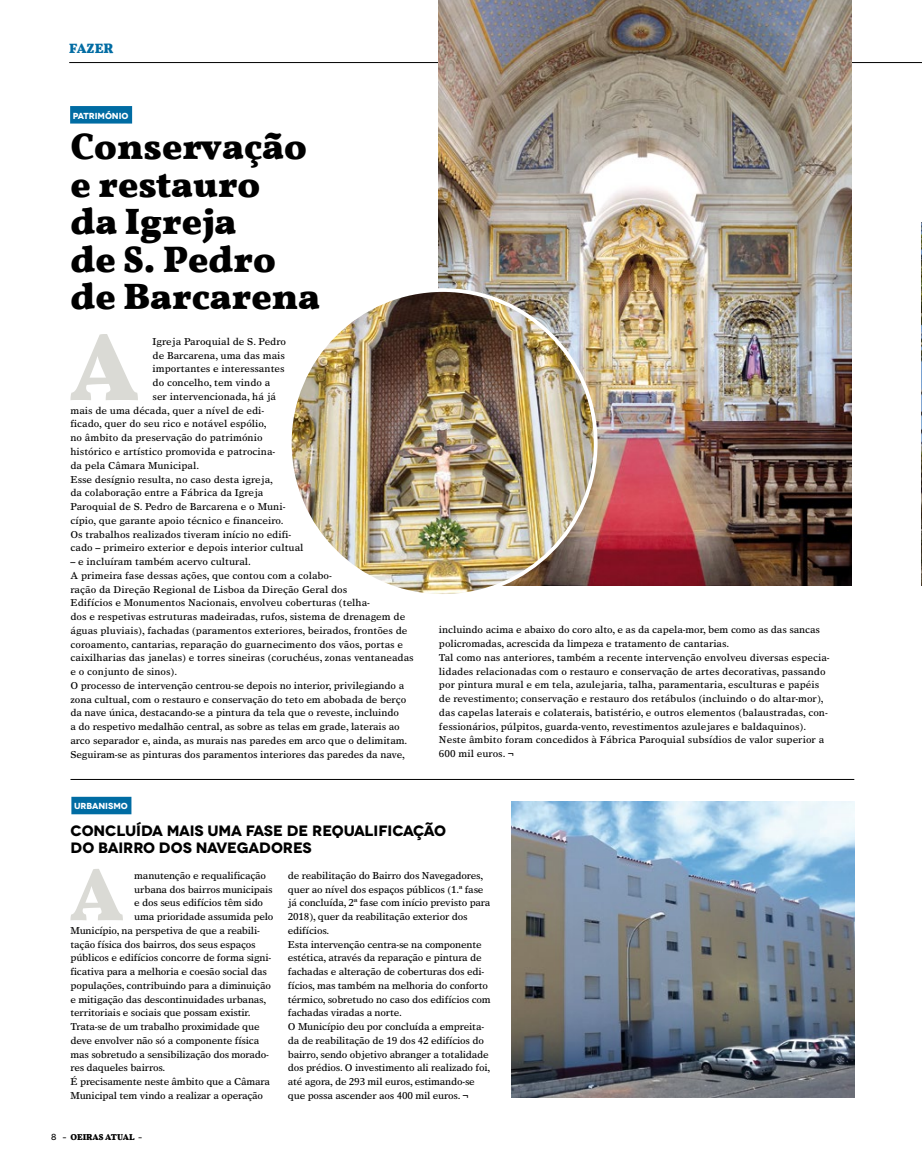
<style>
.page{position:relative;width:922px;height:1170px;background:#fff}
.page>*{position:absolute;margin:0;border:0;box-sizing:border-box;transform-origin:0 0}
.t1{font:700 96.75px "Vollkorn";color:#dadad5}
.t2{font:700 75.12px "Vollkorn";color:#dadad5}
.t3{font:700 37.5px/37.5px "Vollkorn";color:#000}
.t4{font:700 15px/17.5px "Novecentowide";letter-spacing:-.01em;color:#000}
.t5{font:700 13.75px "Vollkorn";color:#006ca3}
.t6{font:10px/13.8px "Times Europa LT";letter-spacing:-.01em;color:#000}
.t7{font:700 8.75px "Novecentowide";letter-spacing:-.01em;color:#fff}
.t8{font:700 8.75px "Vollkorn";color:#000}
.s1{font-family:"Novecentowide";font-weight:500}
.s2{font-family:"Foundry Wilson";font-weight:400}
</style>
<div class="page">
<hr style="left:69px;top:62px;width:852px;height:1px;background:#000">
<div style="left:70px;top:106px;width:62px;height:17px;background:#006ca3"></div>
<div style="left:71px;top:796px;width:60px;height:18px;background:#006ca3"></div>
<hr style="left:70px;top:779px;width:784px;height:1px;background:#000">
<img style="left:439px;top:0;width:411px;height:585px">
<img style="left:290px;top:290px;width:305px;height:306px;border-radius:153px">
<img style="left:511px;top:801px;width:343px;height:296px">
<h3 class="t5" style="left:69px;top:40px;width:46px">FAZER</h3>
<p class="t7" style="left:73px;top:110px;width:57px">PATRIMÓNIO</p>
<h3 class="t3" style="left:70px;top:128px;width:251px">Conservação e restauro<br>da Igreja<br>de S. Pedro de Barcarena</h3>
<h1 class="t1" style="left:69px;top:308px;width:71px">A</h1>
<p class="t6" style="left:152px;top:334px;width:135px">Igreja Paroquial de S. Pedro</p>
<p class="t6" style="left:152px;top:348px;width:134px">de Barcarena, uma das mais</p>
<p class="t6" style="left:152px;top:362px;width:133px">importantes e interessantes</p>
<p class="t6" style="left:152px;top:375px;width:119px">do concelho, tem vindo a</p>
<p class="t6" style="left:152px;top:389px;width:125px">ser intervencionada, há já</p>
<p class="t6" style="left:70px;top:403px;width:195px">mais de uma década, quer a nível de edi-</p>
<p class="t6" style="left:70px;top:417px;width:198px">ficado, quer do seu rico e notável espólio,</p>
<p class="t6" style="left:70px;top:430px;width:193px">no âmbito da preservação do património</p>
<p class="t6" style="left:70px;top:444px;width:206px">histórico e artístico promovida e patrocina-</p>
<p class="t6" style="left:70px;top:458px;width:130px">da pela Câmara Municipal.</p>
<p class="t6" style="left:70px;top:472px;width:204px">Esse desígnio resulta, no caso desta igreja,</p>
<p class="t6" style="left:70px;top:485px;width:194px">da colaboração entre a Fábrica da Igreja</p>
<p class="t6" style="left:70px;top:499px;width:216px">Paroquial de S. Pedro de Barcarena e o Muni-</p>
<p class="t6" style="left:70px;top:513px;width:215px">cípio, que garante apoio técnico e financeiro.</p>
<p class="t6" style="left:70px;top:527px;width:222px">Os trabalhos realizados tiveram início no edifi-</p>
<p class="t6" style="left:70px;top:540px;width:234px">cado – primeiro exterior e depois interior cultual</p>
<p class="t6" style="left:70px;top:554px;width:345px">– e incluíram também acervo cultural.<br>A primeira fase dessas ações, que contou com a colabo-<br>ração da Direção Regional de Lisboa da Direção Geral dos<br>Edifícios e Monumentos Nacionais, envolveu coberturas (telha-<br>dos e respetivas estruturas madeiradas, rufos, sistema de drenagem de águas pluviais), fachadas (paramentos exteriores, beirados, frontões de coroamento, cantarias, reparação do guarnecimento dos vãos, portas e caixilharias das janelas) e torres sineiras (coruchéus, zonas ventaneadas e o conjunto de sinos).<br>O processo de intervenção centrou-se depois no interior, privilegiando a zona cultual, com o restauro e conservação do teto em abobada de berço da nave única, destacando-se a pintura da tela que o reveste, incluindo<br>a do respetivo medalhão central, as sobre as telas em grade, laterais ao arco separador e, ainda, as murais nas paredes em arco que o delimitam.<br>Seguiram-se as pinturas dos paramentos interiores das paredes da nave,</p>
<p class="t7" style="left:74px;top:800px;width:55px">URBANISMO</p>
<p class="t6" style="left:439px;top:622px;width:392px">incluindo acima e abaixo do coro alto, e as da capela-mor, bem como as das sancas policromadas, acrescida da limpeza e tratamento de cantarias.<br>Tal como nas anteriores, também a recente intervenção envolveu diversas especia&shy;lidades relacionadas com o restauro e conservação de artes decorativas, passando por pintura mural e em tela, azulejaria, talha, paramentaria, esculturas e papéis de revestimento; conservação e restauro dos retábulos (incluindo o do altar-mor), das capelas laterais e colaterais, batistério, e outros elementos (balaustradas, con&shy;fessionários, púlpitos, guarda-vento, revestimentos azulejares e baldaquinos).<br>Neste âmbito foram concedidos à Fábrica Paroquial subsídios de valor superior a 600 mil euros. ¬</p>
<h3 class="t4" style="left:70px;top:822px;width:377px">CONCLUÍDA MAIS UMA FASE DE REQUALIFICAÇÃO<br>DO BAIRRO DOS NAVEGADORES</h3>
<h2 class="t2" style="left:70px;top:848px;width:55px">A</h2>
<p class="t6" style="left:134px;top:868px;width:133px">manutenção e requalificação</p>
<p class="t6" style="left:134px;top:882px;width:140px">urbana dos bairros municipais</p>
<p class="t6" style="left:134px;top:895px;width:130px">e dos seus edifícios têm sido</p>
<p class="t6" style="left:134px;top:909px;width:140px">uma prioridade assumida pelo</p>
<p class="t6" style="left:70px;top:923px;width:191px">Município, na perspetiva de que a reabili-</p>
<p class="t6" style="left:70px;top:937px;width:187px">tação física dos bairros, dos seus espaços</p>
<p class="t6" style="left:70px;top:950px;width:202px">públicos e edifícios concorre de forma signi-</p>
<p class="t6" style="left:70px;top:964px;width:198px">ficativa para a melhoria e coesão social das</p>
<p class="t6" style="left:70px;top:978px;width:202px">populações, contribuindo para a diminuição</p>
<p class="t6" style="left:70px;top:992px;width:197px">e mitigação das descontinuidades urbanas,</p>
<p class="t6" style="left:70px;top:1005px;width:182px">territoriais e sociais que possam existir.</p>
<p class="t6" style="left:70px;top:1019px;width:190px">Trata-se de um trabalho proximidade que</p>
<p class="t6" style="left:70px;top:1033px;width:190px">deve envolver não só a componente física</p>
<p class="t6" style="left:70px;top:1047px;width:200px">mas sobretudo a sensibilização dos morado-</p>
<p class="t6" style="left:70px;top:1060px;width:96px">res daqueles bairros.</p>
<p class="t6" style="left:70px;top:1074px;width:201px">É precisamente neste âmbito que a Câmara</p>
<p class="t6" style="left:70px;top:1088px;width:194px">Municipal tem vindo a realizar a operação</p>
<p class="t8" style="left:51px;top:1130px;width:92px"><span class="s1">8</span> <span class="s2">-</span> OEIRAS ATUAL <span class="s2">-</span></p>
<p class="t6" style="left:288px;top:868px;width:204px">de reabilitação do Bairro dos Navegadores, quer ao nível dos espaços públicos (1.ª fase já concluída, 2ª fase com início previsto para 2018), quer da reabilitação exterior dos edifícios.<br>Esta intervenção centra-se na componente estética, através da reparação e pintura de fachadas e alteração de coberturas dos edi&shy;fícios, mas também na melhoria do conforto térmico, sobretudo no caso dos edifícios com fachadas viradas a norte.<br>O Município deu por concluída a empreita&shy;da de reabilitação de 19 dos 42 edifícios do bairro, sendo objetivo abranger a totalidade dos prédios. O investimento ali realizado foi, até agora, de 293 mil euros, estimando-se que possa ascender aos 400 mil euros. ¬</p>
</div>
